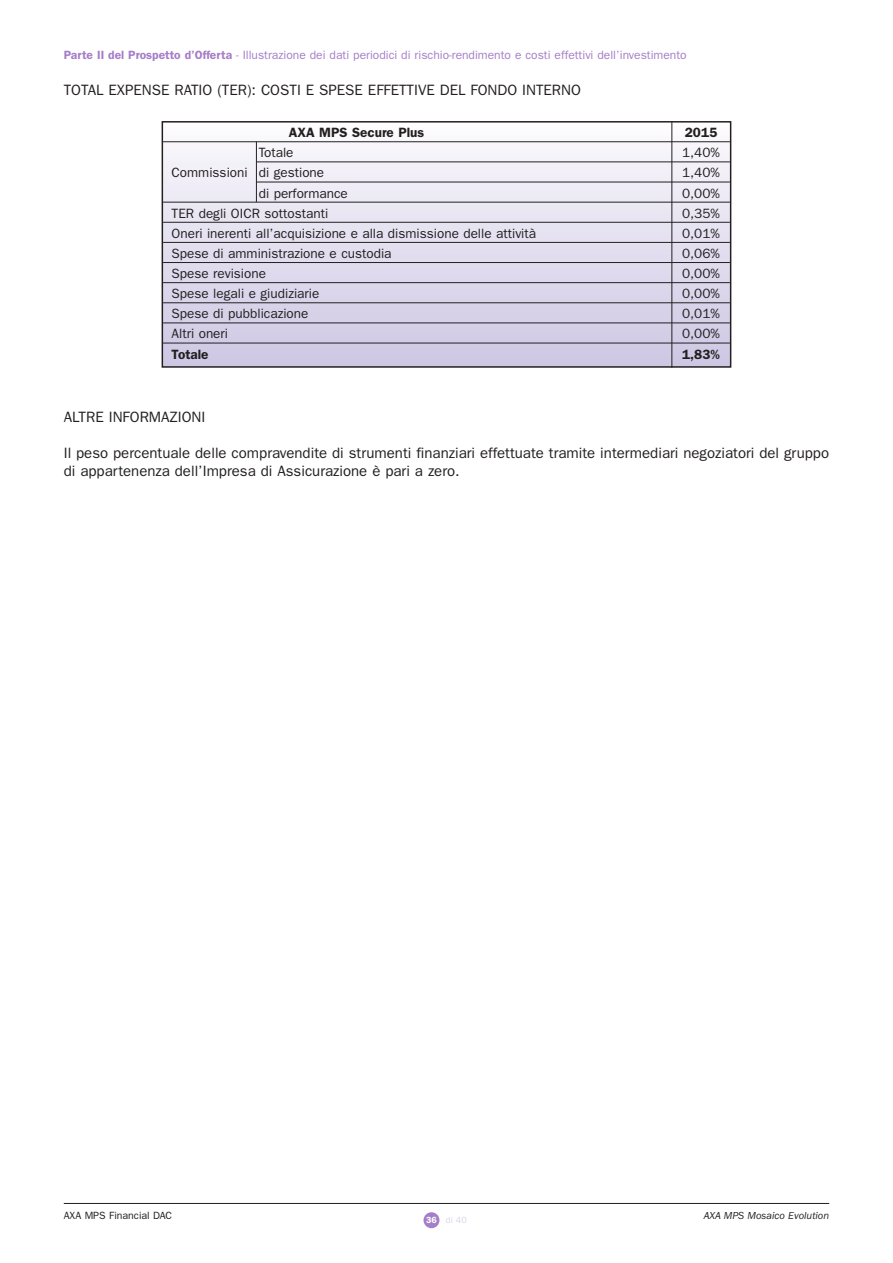
<style>
.page{position:relative;width:893px;height:1263px;background:#fff}
.page>*{position:absolute;margin:0;border:0;box-sizing:border-box;transform-origin:0 0}
.t1{font:15px/18px "Franklin Gothic";color:#231f20}
.t2{font:13.5px "Franklin Gothic";color:#231f20}
.t3{font:600 13.5px "Franklin Gothic";color:#231f20}
.t4{font:12px "Franklin Gothic";color:#a57dc9}
.t5{font:italic 10.5px "Franklin Gothic";color:#231f20}
.t6{font:10.5px "Franklin Gothic";color:#231f20}
.t7{font:9px "Franklin Gothic";color:#d8d3e9}
.s1{font-weight:600}
.s2{font-weight:600;color:#fff}
</style>
<div class="page">
<div style="left:423px;top:1212px;width:16px;height:16px;background:#a57dc9;border-radius:50%"></div>
<div style="left:162px;top:122px;width:569px;height:245px;background:linear-gradient(to bottom,#f9f8fa,#ccc4e1)"></div>
<div style="left:162px;top:121px;width:569px;height:247px;border:2px solid #231f20"></div>
<hr style="left:163px;top:141px;width:567px;height:1px;background:#231f20">
<hr style="left:257px;top:161px;width:473px;height:1px;background:#231f20">
<hr style="left:257px;top:182px;width:473px;height:1px;background:#231f20">
<hr style="left:163px;top:202px;width:567px;height:1px;background:#231f20">
<hr style="left:163px;top:222px;width:567px;height:1px;background:#231f20">
<hr style="left:163px;top:242px;width:567px;height:1px;background:#231f20">
<hr style="left:163px;top:262px;width:567px;height:1px;background:#231f20">
<hr style="left:163px;top:282px;width:567px;height:1px;background:#231f20">
<hr style="left:163px;top:302px;width:567px;height:1px;background:#231f20">
<hr style="left:163px;top:322px;width:567px;height:1px;background:#231f20">
<hr style="left:163px;top:343px;width:567px;height:1px;background:#231f20">
<hr style="left:256px;top:142px;width:1px;height:60px;background:#231f20">
<hr style="left:671px;top:121px;width:1px;height:247px;background:#231f20">
<hr style="left:64px;top:1203px;width:765px;height:1px;background:#231f20">
<p class="t4" style="left:64px;top:51px;width:624px"><span class="s1">Parte II del Prospetto d’Offerta</span> - Illustrazione dei dati periodici di rischio-rendimento e costi effettivi dell’investimento</p>
<p class="t1" style="left:64px;top:82px;width:519px">TOTAL EXPENSE RATIO (TER): COSTI E SPESE EFFETTIVE DEL FONDO INTERNO</p>
<p class="t3" style="left:289px;top:128px;width:137px">AXA MPS Secure Plus</p>
<p class="t3" style="left:685px;top:128px;width:34px">2015</p>
<p class="t2" style="left:259px;top:148px;width:36px">Totale</p>
<p class="t2" style="left:682px;top:148px;width:39px">1,40%</p>
<p class="t2" style="left:172px;top:168px;width:154px">Commissioni di gestione</p>
<p class="t2" style="left:682px;top:168px;width:39px">1,40%</p>
<p class="t2" style="left:259px;top:188px;width:91px">di performance</p>
<p class="t2" style="left:682px;top:188px;width:39px">0,00%</p>
<p class="t2" style="left:172px;top:208px;width:158px">TER degli OICR sottostanti</p>
<p class="t2" style="left:682px;top:208px;width:39px">0,35%</p>
<p class="t2" style="left:172px;top:228px;width:366px">Oneri inerenti all’acquisizione e alla dismissione delle attività</p>
<p class="t2" style="left:682px;top:228px;width:39px">0,01%</p>
<p class="t2" style="left:172px;top:249px;width:221px">Spese di amministrazione e custodia</p>
<p class="t2" style="left:682px;top:249px;width:39px">0,06%</p>
<p class="t2" style="left:172px;top:269px;width:96px">Spese revisione</p>
<p class="t2" style="left:682px;top:269px;width:39px">0,00%</p>
<p class="t2" style="left:172px;top:289px;width:149px">Spese legali e giudiziarie</p>
<p class="t2" style="left:682px;top:289px;width:39px">0,00%</p>
<p class="t2" style="left:172px;top:309px;width:138px">Spese di pubblicazione</p>
<p class="t2" style="left:682px;top:309px;width:39px">0,01%</p>
<p class="t2" style="left:172px;top:329px;width:58px">Altri oneri</p>
<p class="t2" style="left:682px;top:329px;width:39px">0,00%</p>
<p class="t3" style="left:172px;top:349px;width:38px">Totale</p>
<p class="t3" style="left:682px;top:349px;width:39px">1,83%</p>
<p class="t1" style="left:64px;top:409px;width:143px">ALTRE INFORMAZIONI</p>
<p class="t1" style="left:64px;top:445px;width:767px">Il peso percentuale delle compravendite di strumenti finanziari effettuate tramite intermediari negoziatori del gruppo di appartenenza dell’Impresa di Assicurazione è pari a zero.</p>
<p class="t6" style="left:64px;top:1211px;width:110px">AXA MPS Financial DAC</p>
<p class="t5" style="left:704px;top:1211px;width:127px">AXA MPS Mosaico Evolution</p>
<p class="t7" style="left:426px;top:1217px;width:42px"><span class="s2">36</span> di 40</p>
</div>
